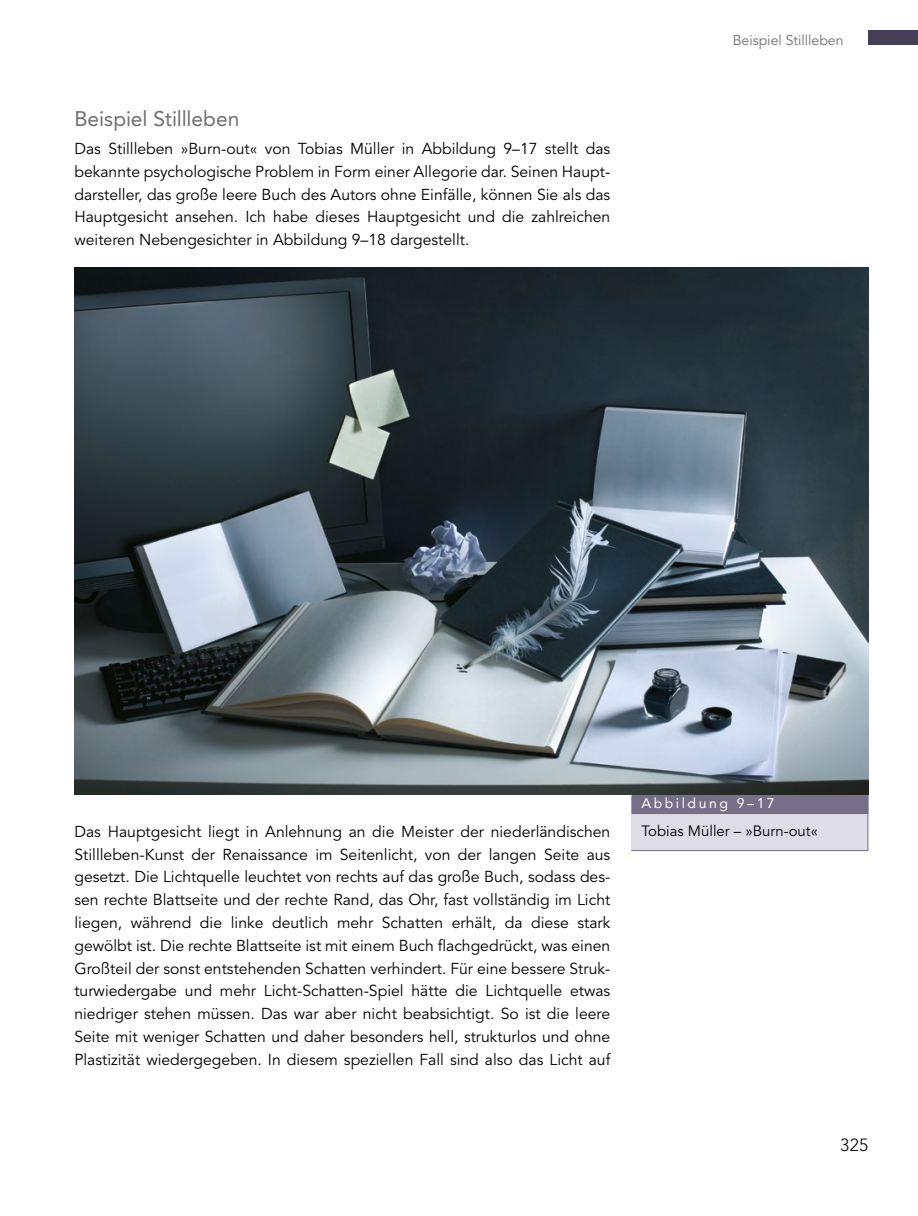
<style>
.page{position:relative;width:918px;height:1216px;background:#fff}
.page>*{position:absolute;margin:0;border:0;box-sizing:border-box;transform-origin:0 0}
._1_head_____333{font:21px "Avenir LT Pro";letter-spacing:-.005em;color:#706f6f}
.t1{font:300 17.5px "Avenir LT Pro";color:#000}
._2_Fließtext{font:15.75px/22.8px "Avenir LT Pro";color:#000;text-align:justify}
._3_Abbildung_fließ_s{font:14.88px "Avenir LT Pro";color:#000}
.t2{font:14px "Avenir LT Pro";color:#706f6f}
.t3{font:14px "Avenir LT Pro";letter-spacing:.18em;color:#fff}
</style>
<div class="page">
<div style="left:868px;top:31px;width:50px;height:14px;background:#454057"></div>
<svg style="left:630px;top:794px;width:239px;height:57px;background:#b6b3c1"></svg>
<img style="left:74px;top:267px;width:794px;height:527px">
<p class="_1_head_____333" style="left:74px;top:106px;width:167px">Beispiel Stillleben</p>
<p class="_2_Fließtext" style="left:74px;top:137px;width:537px">Das Stillleben »Burn-out« von Tobias Müller in Abbildung 9–17 stellt das bekannte psychologische Problem in Form einer Allegorie dar. Seinen Haupt&shy;darsteller, das große leere Buch des Autors ohne Einfälle, können Sie als das Hauptgesicht ansehen. Ich habe dieses Hauptgesicht und die zahlreichen weiteren Nebengesichter in Abbildung 9–18 dargestellt.</p>
<p class="t2" style="left:733px;top:32px;width:112px">Beispiel Stillleben</p>
<p class="_2_Fließtext" style="left:74px;top:820px;width:537px">Das Hauptgesicht liegt in Anlehnung an die Meister der niederländischen Stillleben-Kunst der Renaissance im Seitenlicht, von der langen Seite aus gesetzt. Die Lichtquelle leuchtet von rechts auf das große Buch, sodass des&shy;sen rechte Blattseite und der rechte Rand, das Ohr, fast vollständig im Licht liegen, während die linke deutlich mehr Schatten erhält, da diese stark gewölbt ist. Die rechte Blattseite ist mit einem Buch flachgedrückt, was einen Großteil der sonst entstehenden Schatten verhindert. Für eine bessere Struk&shy;turwiedergabe und mehr Licht-Schatten-Spiel hätte die Lichtquelle etwas niedriger stehen müssen. Das war aber nicht beabsichtigt. So ist die leere Seite mit weniger Schatten und daher besonders hell, strukturlos und ohne Plastizität wiedergegeben. In diesem speziellen Fall sind also das Licht auf</p>
<p class="t3" style="left:641px;top:794px;width:135px">Abbildung 9–17</p>
<p class="_3_Abbildung_fließ_s" style="left:641px;top:822px;width:178px">Tobias Müller – »Burn-out«</p>
<p class="t1" style="left:840px;top:1134px;width:30px">325</p>
</div>
